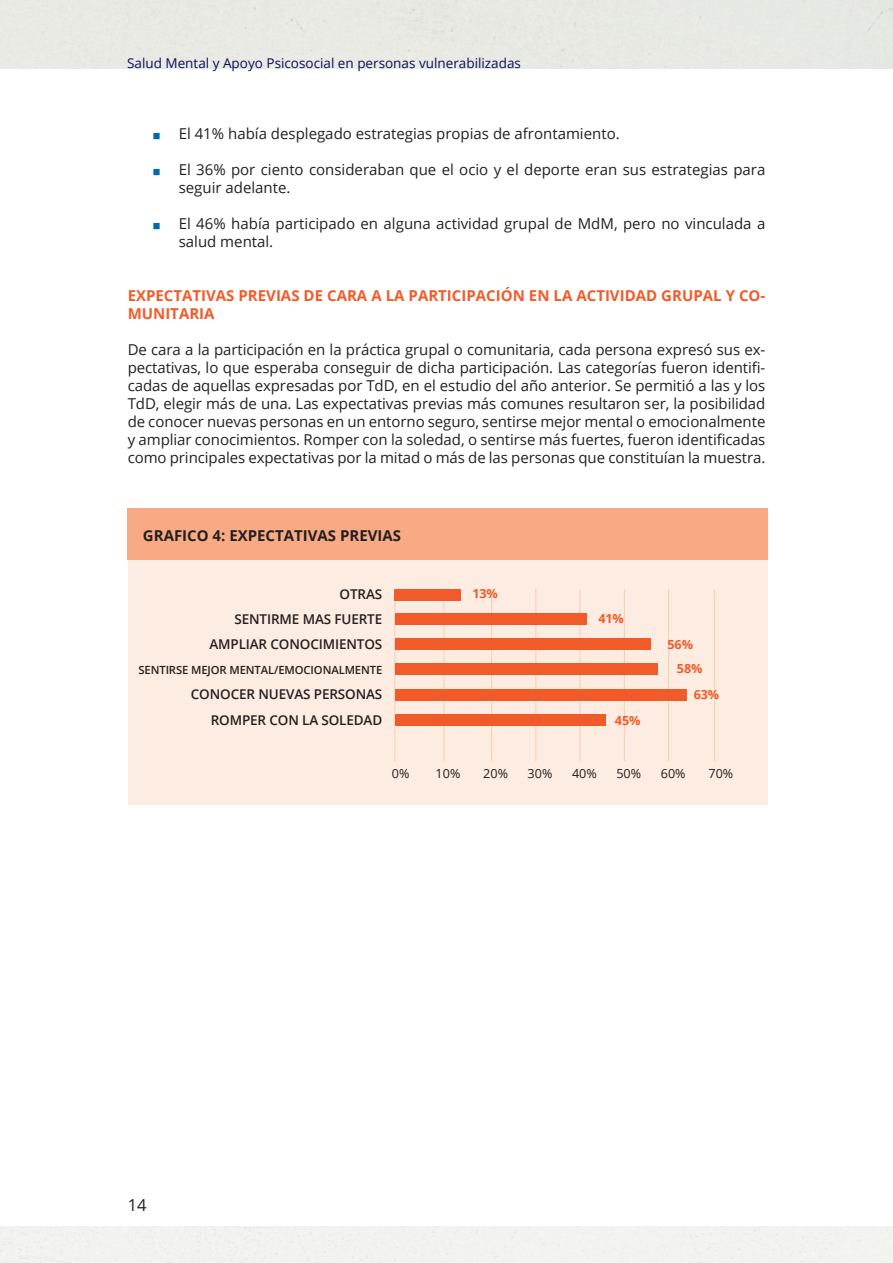
<style>
.page{position:relative;width:893px;height:1263px;background:#fff}
.page>*{position:absolute;margin:0;border:0;box-sizing:border-box;transform-origin:0 0}
.t1{font:16.5px "Open Sans";color:#231f20}
.PARRAFO{font:15px/18px "Open Sans";color:#231f20}
.PARRAFO_DESTACADO{font:700 15px/18px "Open Sans";color:#f15b2a}
.PARRAFO_DESTACADO-2{font:700 15px "Open Sans";color:#231f20}
.PARRAFO-2{font:600 13.5px "Open Sans";letter-spacing:-.01em;color:#231f20}
.t2{font:13.5px "Open Sans";color:#09105a}
.PARRAFO-3{font:12.6px "Open Sans";color:#231f20}
.PARRAFO-4{font:700 12.6px "Open Sans";letter-spacing:-.01em;color:#f15b2a}
.PARRAFO-5{font:600 11.25px "Open Sans";letter-spacing:-.01em;color:#231f20}
.s1{color:#0166b3}
</style>
<div class="page">
<div style="left:128px;top:559px;width:639px;height:245px;background:#fdece1"></div>
<hr style="left:395px;top:589px;width:1px;height:172px;background:#fccbaf">
<hr style="left:444px;top:589px;width:1px;height:172px;background:#fccbaf">
<hr style="left:491px;top:589px;width:1px;height:172px;background:#fccbaf">
<hr style="left:536px;top:589px;width:1px;height:172px;background:#fccbaf">
<hr style="left:580px;top:589px;width:1px;height:172px;background:#fccbaf">
<hr style="left:624px;top:589px;width:1px;height:172px;background:#fccbaf">
<hr style="left:668px;top:589px;width:1px;height:172px;background:#fccbaf">
<hr style="left:714px;top:589px;width:1px;height:172px;background:#fccbaf">
<div style="left:127px;top:508px;width:640px;height:51px;background:#f8aa84"></div>
<div style="left:395px;top:589px;width:66px;height:11px;background:#f15b2a"></div>
<div style="left:395px;top:614px;width:191px;height:11px;background:#f15b2a"></div>
<div style="left:395px;top:639px;width:256px;height:11px;background:#f15b2a"></div>
<div style="left:395px;top:664px;width:262px;height:11px;background:#f15b2a"></div>
<div style="left:395px;top:689px;width:291px;height:11px;background:#f15b2a"></div>
<div style="left:395px;top:714px;width:210px;height:11px;background:#f15b2a"></div>
<p class="t2" style="left:127px;top:54px;width:395px">Salud Mental y Apoyo Psicosocial en personas vulnerabilizadas</p>
<p class="PARRAFO" style="left:152px;top:124px;width:469px"><span class="s1">◼</span> El 41% había desplegado estrategias propias de afrontamiento.</p>
<p class="PARRAFO" style="left:179px;top:160px;width:588px;text-indent:-27px"><span class="s1">◼</span> El 36% por ciento consideraban que el ocio y el deporte eran sus estrategias para seguir adelante.</p>
<p class="PARRAFO" style="left:179px;top:214px;width:588px;text-indent:-27px"><span class="s1">◼</span> El 46% había participado en alguna actividad grupal de MdM, pero no vinculada a salud mental.</p>
<p class="PARRAFO_DESTACADO" style="left:128px;top:286px;width:639px">EXPECTATIVAS PREVIAS DE CARA A LA PARTICIPACIÓN EN LA ACTIVIDAD GRUPAL Y CO-<br>MUNITARIA</p>
<p class="PARRAFO" style="left:128px;top:340px;width:639px;text-align:justify">De cara a la participación en la práctica grupal o comunitaria, cada persona expresó sus ex&shy;pectativas, lo que esperaba conseguir de dicha participación. Las categorías fueron identifi&shy;cadas de aquellas expresadas por TdD, en el estudio del año anterior. Se permitió a las y los TdD, elegir más de una. Las expectativas previas más comunes resultaron ser, la posibilidad de conocer nuevas personas en un entorno seguro, sentirse mejor mental o emocionalmente y ampliar conocimientos. Romper con la soledad, o sentirse más fuertes, fueron identificadas como principales expectativas por la mitad o más de las personas que constituían la muestra.</p>
<p class="PARRAFO_DESTACADO-2" style="left:143px;top:525px;width:260px">GRAFICO 4: EXPECTATIVAS PREVIAS</p>
<p class="PARRAFO-2" style="left:340px;top:585px;width:44px">OTRAS</p>
<p class="PARRAFO-2" style="left:234px;top:610px;width:149px">SENTIRME MAS FUERTE</p>
<p class="PARRAFO-2" style="left:209px;top:635px;width:174px">AMPLIAR CONOCIMIENTOS</p>
<p class="PARRAFO-5" style="left:138px;top:662px;width:245px">SENTIRSE MEJOR MENTAL/EMOCIONALMENTE</p>
<p class="PARRAFO-2" style="left:191px;top:685px;width:193px">CONOCER NUEVAS PERSONAS</p>
<p class="PARRAFO-2" style="left:211px;top:710px;width:173px">ROMPER CON LA SOLEDAD</p>
<p class="PARRAFO-4" style="left:472px;top:585px;width:27px">13%</p>
<p class="PARRAFO-4" style="left:598px;top:610px;width:27px">41%</p>
<p class="PARRAFO-4" style="left:615px;top:711px;width:27px">45%</p>
<p class="PARRAFO-4" style="left:668px;top:635px;width:27px">56%</p>
<p class="PARRAFO-4" style="left:677px;top:660px;width:27px">58%</p>
<p class="PARRAFO-4" style="left:694px;top:686px;width:27px">63%</p>
<p class="t1" style="left:128px;top:1193px;width:20px">14</p>
<p class="PARRAFO-3" style="left:392px;top:765px;width:19px">0%</p>
<p class="PARRAFO-3" style="left:436px;top:765px;width:26px">10%</p>
<p class="PARRAFO-3" style="left:483px;top:765px;width:26px">20%</p>
<p class="PARRAFO-3" style="left:528px;top:765px;width:26px">30%</p>
<p class="PARRAFO-3" style="left:572px;top:765px;width:26px">40%</p>
<p class="PARRAFO-3" style="left:616px;top:765px;width:26px">50%</p>
<p class="PARRAFO-3" style="left:661px;top:765px;width:26px">60%</p>
<p class="PARRAFO-3" style="left:708px;top:765px;width:26px">70%</p>
</div>
